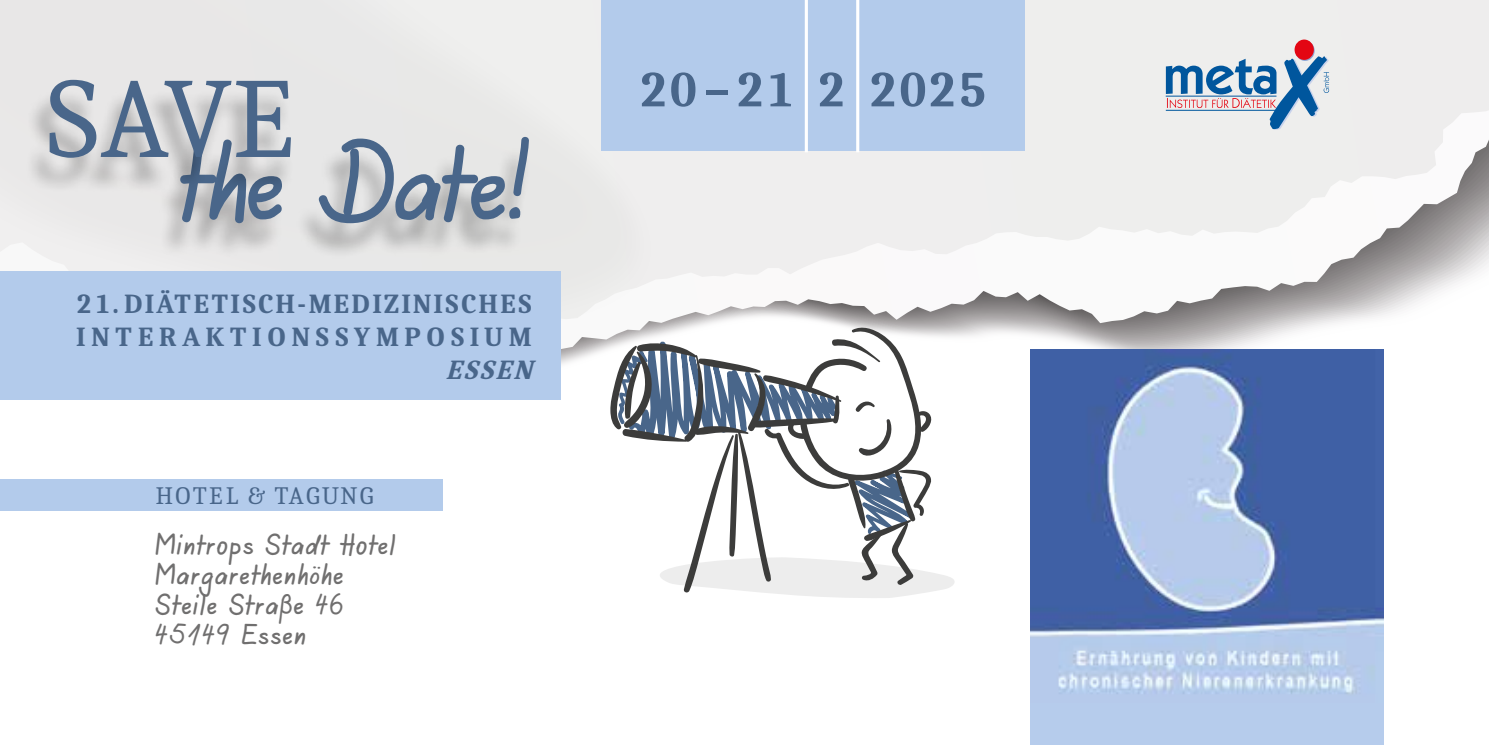
<style>
.page{position:relative;width:1489px;height:745px;background:#fff}
.page>*{position:absolute;margin:0;border:0;box-sizing:border-box;transform-origin:0 0}
.t1{font:700 50px "Caladea";color:#49668a}
.t2{font:700 27.5px/33px "Caladea";letter-spacing:.065em;color:#49668a}
.t3{font:italic 700 27.5px "Caladea";color:#49668a}
.t4{font:25px/30px "Agilo Handwriting";letter-spacing:.07em;color:#706f6f}
.t5{font:25px "Caladea";letter-spacing:.07em;color:#49668a}
</style>
<div class="page">
<svg style="left:560px;top:331px;width:824px;height:30px"></svg>
<svg style="left:653px;top:0;width:835px;height:331px"></svg>
<div style="left:0;top:0;width:542px;height:199px;background:#e8e8e7"></div>
<div style="left:157px;top:146px;width:374px;height:113px;background:#000;opacity:.29"></div>
<div style="left:25px;top:89px;width:269px;height:105px;background:#000;opacity:.29"></div>
<svg style="left:50px;top:80px;width:479px;height:145px;background:#bec3cb"></svg>
<div style="left:0;top:478px;width:442px;height:32px;background:#b3cbeb"></div>
<div style="left:1030px;top:586px;width:353px;height:158px;background:#b6ccec"></div>
<img style="left:1030px;top:349px;width:353px;height:345px">
<svg style="left:610px;top:325px;width:346px;height:273px"></svg>
<div style="left:0;top:271px;width:560px;height:128px;background:#b3cbeb"></div>
<div style="left:601px;top:0;width:423px;height:151px;background:#b3cbeb"></div>
<hr style="left:804px;top:0;width:3px;height:152px;background:#fff">
<hr style="left:856px;top:0;width:3px;height:152px;background:#fff">
<svg style="left:1295px;top:41px;width:19px;height:20px"></svg>
<div style="left:1294px;top:40px;width:19px;height:20px;background:#e30613;border-radius:50%"></div>
<svg style="left:1165px;top:56px;width:164px;height:74px;background:#a6bbd0"></svg>
<p class="t2" style="left:76px;top:286px;width:457px">21. DIÄTETISCH-MEDIZINISCHES<br>INTERAKTIONSSYMPOSIUM</p>
<p class="t3" style="left:445px;top:352px;width:96px">ESSEN</p>
<p class="t5" style="left:156px;top:480px;width:220px">HOTEL &amp; TAGUNG</p>
<p class="t4" style="left:156px;top:530px;width:241px">Mintrops Stadt Hotel<br>Margarethenhöhe<br>Steile Straße 46<br>45149 Essen</p>
<h1 class="t1" style="left:639px;top:59px;width:349px">20–21 2 2025</h1>
</div>
